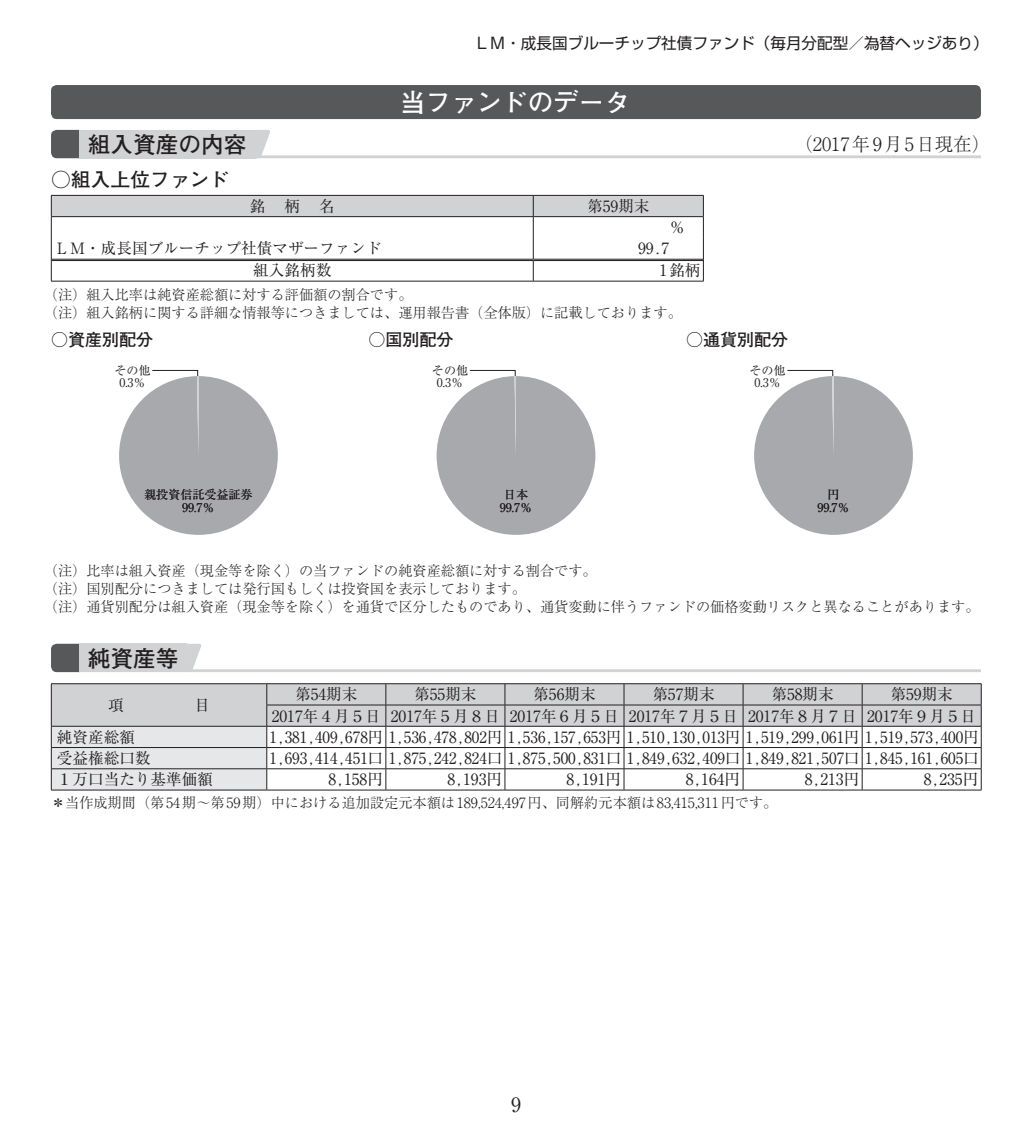
<style>
.page{position:relative;width:1032px;height:1134px;background:#fff}
.page>*{position:absolute;margin:0;border:0;box-sizing:border-box;transform-origin:0 0}
.t1{font:700 25.6px "Futo Go B101 Pr 6 N";color:#fff}
.t2{font:700 22.6px "Futo Go B101 Pr 6 N";color:#231f20}
.t3{font:700 19.8px "Futo Go B101 Pr 6 N";color:#231f20}
.t4{font:19.8px "Ryumin Pr 6 N";color:#231f20}
.t5{font:300 18.4px "Ryumin Pr 6 N";letter-spacing:.06em;color:#231f20}
.t6{font:700 17px "Futo Go B101 Pr 6 N";color:#231f20}
.t7{font:15.6px/21.2px "Ryumin Pr 6 N";color:#231f20}
.t8{font:15.6px "Shin Go Pr 6 N";color:#231f20}
.t9{font:300 14.2px/18.2px "Ryumin Pr 6 N";color:#231f20}
.t10{font:12px/12.8px "Ryumin Pr 6 N";color:#231f20;text-align:center}
</style>
<div class="page">
<div style="left:51px;top:85px;width:930px;height:34px;background:#57585a;border-radius:6px"></div>
<hr style="left:79px;top:155px;width:902px;height:3px;background:#d1d2d4">
<svg style="left:51px;top:130px;width:28px;height:28px"></svg>
<div style="left:79px;top:130px;width:177px;height:28px;background:#d1d2d4"></div>
<svg style="left:256px;top:130px;width:14px;height:26px"></svg>
<svg style="left:51px;top:195px;width:653px;height:86px"></svg>
<hr style="left:51px;top:281px;width:482px;height:1px;background:#231f20">
<hr style="left:533px;top:281px;width:171px;height:1px;background:#231f20">
<svg style="left:119px;top:370px;width:159px;height:165px"></svg>
<svg style="left:436px;top:370px;width:159px;height:165px"></svg>
<svg style="left:754px;top:370px;width:159px;height:165px"></svg>
<hr style="left:79px;top:669px;width:902px;height:3px;background:#d1d2d4">
<svg style="left:51px;top:644px;width:28px;height:28px"></svg>
<div style="left:79px;top:644px;width:108px;height:28px;background:#d1d2d4"></div>
<svg style="left:187px;top:644px;width:15px;height:26px"></svg>
<hr style="left:51px;top:683px;width:216px;height:1px;background:#231f20">
<hr style="left:267px;top:683px;width:119px;height:1px;background:#231f20">
<hr style="left:386px;top:683px;width:119px;height:1px;background:#231f20">
<hr style="left:505px;top:683px;width:119px;height:1px;background:#231f20">
<hr style="left:624px;top:683px;width:119px;height:1px;background:#231f20">
<hr style="left:743px;top:683px;width:119px;height:1px;background:#231f20">
<hr style="left:862px;top:683px;width:119px;height:1px;background:#231f20">
<svg style="left:51px;top:684px;width:931px;height:106px"></svg>
<hr style="left:51px;top:747px;width:216px;height:1px;background:#231f20">
<hr style="left:51px;top:768px;width:216px;height:1px;background:#231f20">
<hr style="left:51px;top:790px;width:216px;height:1px;background:#231f20">
<hr style="left:267px;top:747px;width:119px;height:1px;background:#231f20">
<hr style="left:386px;top:747px;width:119px;height:1px;background:#231f20">
<hr style="left:505px;top:747px;width:119px;height:1px;background:#231f20">
<hr style="left:624px;top:747px;width:119px;height:1px;background:#231f20">
<hr style="left:743px;top:747px;width:119px;height:1px;background:#231f20">
<hr style="left:862px;top:747px;width:119px;height:1px;background:#231f20">
<hr style="left:267px;top:768px;width:119px;height:1px;background:#231f20">
<hr style="left:386px;top:768px;width:119px;height:1px;background:#231f20">
<hr style="left:505px;top:768px;width:119px;height:1px;background:#231f20">
<hr style="left:624px;top:768px;width:119px;height:1px;background:#231f20">
<hr style="left:743px;top:768px;width:119px;height:1px;background:#231f20">
<hr style="left:862px;top:768px;width:119px;height:1px;background:#231f20">
<hr style="left:267px;top:790px;width:119px;height:1px;background:#231f20">
<hr style="left:386px;top:790px;width:119px;height:1px;background:#231f20">
<hr style="left:505px;top:790px;width:119px;height:1px;background:#231f20">
<hr style="left:624px;top:790px;width:119px;height:1px;background:#231f20">
<hr style="left:743px;top:790px;width:119px;height:1px;background:#231f20">
<hr style="left:862px;top:790px;width:119px;height:1px;background:#231f20">
<p class="t8" style="left:474px;top:30px;width:516px">ＬＭ・成長国ブルーチップ社債ファンド（毎月分配型／為替ヘッジあり）</p>
<h1 class="t1" style="left:400px;top:82px;width:231px">当ファンドのデータ</h1>
<h2 class="t2" style="left:88px;top:126px;width:160px">組入資産の内容</h2>
<p class="t5" style="left:794px;top:130px;width:197px">（2017年9月5日現在）</p>
<p class="t3" style="left:51px;top:164px;width:180px">○組入上位ファンド</p>
<p class="t7" style="left:250px;top:195px;width:87px">銘柄名</p>
<p class="t7" style="left:587px;top:195px;width:64px">第59期末</p>
<p class="t7" style="left:669px;top:216px;width:17px">％</p>
<p class="t7" style="left:54px;top:237px;width:329px">ＬＭ・成長国ブルーチップ社債マザーファンド</p>
<p class="t7" style="left:638px;top:237px;width:33px">99.7</p>
<p class="t7" style="left:253px;top:259px;width:79px">組入銘柄数</p>
<p class="t7" style="left:660px;top:259px;width:42px">1銘柄</p>
<p class="t9" style="left:44px;top:284px;width:639px">（注）組入比率は純資産総額に対する評価額の割合です。<br>（注）組入銘柄に関する詳細な情報等につきましては、運用報告書（全体版）に記載しております。</p>
<p class="t6" style="left:51px;top:326px;width:104px">○資産別配分</p>
<p class="t6" style="left:686px;top:326px;width:104px">○通貨別配分</p>
<p class="t6" style="left:369px;top:326px;width:87px">○国別配分</p>
<p class="t10" style="left:114px;top:363px;width:38px">その他<br>0.3％</p>
<p class="t10" style="left:144px;top:488px;width:110px">親投資信託受益証券<br>99.7％</p>
<p class="t10" style="left:432px;top:363px;width:38px">その他<br>0.3％</p>
<p class="t10" style="left:500px;top:488px;width:34px">日本<br>99.7％</p>
<p class="t10" style="left:749px;top:363px;width:38px">その他<br>0.3％</p>
<p class="t10" style="left:817px;top:488px;width:34px">円<br>99.7％</p>
<p class="t9" style="left:44px;top:560px;width:937px">（注）比率は組入資産（現金等を除く）の当ファンドの純資産総額に対する割合です。<br>（注）国別配分につきましては発行国もしくは投資国を表示しております。<br>（注）通貨別配分は組入資産（現金等を除く）を通貨で区分したものであり、通貨変動に伴うファンドの価格変動リスクと異なることがあります。</p>
<h2 class="t2" style="left:88px;top:640px;width:92px">純資産等</h2>
<p class="t7" style="left:108px;top:694px;width:17px">項</p>
<p class="t7" style="left:194px;top:694px;width:17px">目</p>
<p class="t7" style="left:272px;top:683px;width:706px;text-indent:619px">第59期末<br>2017年4月5 日 2017年5 月8日 2017年6月5 日 2017年7月5 日 2017年8月7日 2017年9月5 日</p>
<p class="t7" style="left:295px;top:683px;width:64px">第54期末</p>
<p class="t7" style="left:414px;top:683px;width:64px">第55期末</p>
<p class="t7" style="left:533px;top:683px;width:64px">第56期末</p>
<p class="t7" style="left:652px;top:683px;width:64px">第57期末</p>
<p class="t7" style="left:771px;top:683px;width:64px">第58期末</p>
<p class="t7" style="left:57px;top:725px;width:79px">純資産総額</p>
<p class="t7" style="left:270px;top:725px;width:710px">1,381,409,678円 1,536,478,802円 1,536,157,653円 1,510,130,013円 1,519,299,061円 1,519,573,400円</p>
<p class="t7" style="left:57px;top:747px;width:95px">受益権総口数</p>
<p class="t7" style="left:270px;top:747px;width:710px">1,693,414,451口 1,875,242,824口 1,875,500,831口 1,849,632,409口 1,849,821,507口 1,845,161,605口</p>
<p class="t7" style="left:57px;top:768px;width:157px">1万口当たり基準価額</p>
<p class="t7" style="left:328px;top:768px;width:56px">8,158円</p>
<p class="t7" style="left:447px;top:768px;width:56px">8,193円</p>
<p class="t7" style="left:566px;top:768px;width:56px">8,191円</p>
<p class="t7" style="left:686px;top:768px;width:56px">8,164円</p>
<p class="t7" style="left:805px;top:768px;width:56px">8,213円</p>
<p class="t7" style="left:924px;top:768px;width:56px">8,235円</p>
<p class="t9" style="left:51px;top:793px;width:728px">＊当作成期間（第54期～第59期）中における追加設定元本額は189,524,497円、同解約元本額は83,415,311円です。</p>
<p class="t4" style="left:511px;top:1089px;width:11px">9</p>
</div>
